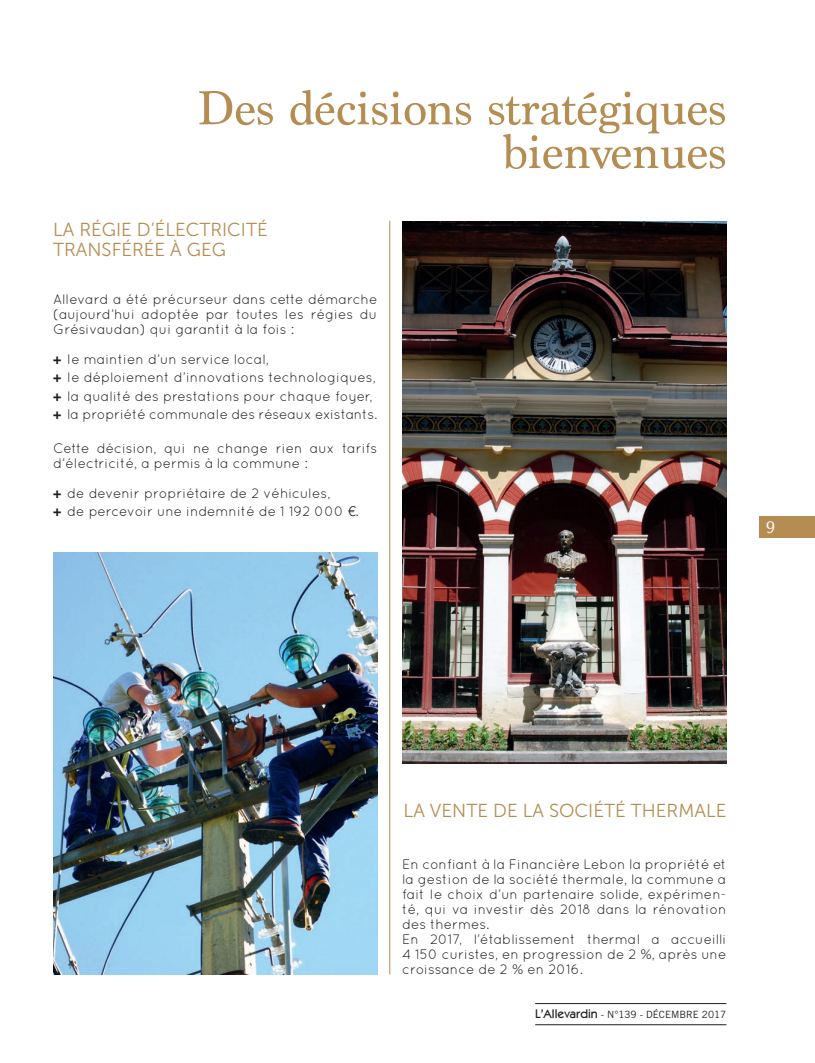
<style>
.page{position:relative;width:815px;height:1063px;background:#fff}
.page>*{position:absolute;margin:0;border:0;box-sizing:border-box;transform-origin:0 0}
.t1{font:50px/43.8px "Marion";color:#b58c51;text-align:right}
.t2{font:18.75px/20px "Museo Sans 300";color:#b58c51}
.t3{font:17.5px "Marion";color:#fff}
.t4{font:13.75px/15px "Quicksand";color:#231f20}
.t5{font:10px "Trade Gothic LT Std";color:#231f20}
.s1{font-family:"Trade Gothic";font-weight:700}
.s2{font-family:"Helvetica Neue";font-weight:300}
.s3{font-family:"Karat";font-weight:500;font-size:12.5px}
</style>
<div class="page">
<hr style="left:535px;top:1003px;width:191px;height:1px;background:#231f20">
<hr style="left:535px;top:1025px;width:191px;height:1px;background:#231f20">
<div style="left:759px;top:516px;width:56px;height:22px;background:#b58c51"></div>
<hr style="left:389px;top:221px;width:1px;height:753px;background:#b58c51">
<img style="left:53px;top:553px;width:324px;height:421px">
<img style="left:402px;top:221px;width:324px;height:543px">
<h1 class="t1" style="left:197px;top:87px;width:531px">Des décisions stratégiques bienvenues</h1>
<h2 class="t2" style="left:53px;top:220px;width:216px">LA RÉGIE D’ÉLECTRICITÉ<br>TRANSFÉRÉE À GEG</h2>
<p class="t4" style="left:53px;top:291px;width:326px;text-align:justify">Allevard a été précurseur dans cette démarche (aujourd’hui adoptée par toutes les régies du Grésivaudan) qui garantit à la fois :</p>
<p class="t4" style="left:53px;top:350px;width:326px;line-height:18.5px"><span class="s1">+</span> le maintien d’un service local,<br><span class="s1">+</span> le déploiement d’innovations technologiques, <span class="s1">+</span> la qualité des prestations pour chaque foyer, <span class="s1">+</span> la propriété communale des réseaux existants.</p>
<p class="t4" style="left:53px;top:440px;width:326px">Cette décision, qui ne change rien aux tarifs d’électricité, a permis à la commune :</p>
<p class="t4" style="left:53px;top:484px;width:307px;line-height:18.5px"><span class="s1">+</span> de devenir propriétaire de 2 véhicules,<br><span class="s1">+</span> de percevoir une indemnité de 1 192 000 <span class="s2">€</span>.</p>
<p class="t3" style="left:766px;top:517px;width:10px">9</p>
<h2 class="t2" style="left:404px;top:801px;width:324px">LA VENTE DE LA SOCIÉTÉ THERMALE</h2>
<p class="t4" style="left:402px;top:857px;width:326px">En confiant à la Financière Lebon la propriété et la gestion de la société thermale, la commune a fait le choix d’un partenaire solide, expérimen&shy;té, qui va investir dès 2018 dans la rénovation des thermes.<br>En 2017, l’établissement thermal a accueilli 4 150 curistes, en progression de 2 %, après une croissance de 2 % en 2016.</p>
<p class="t5" style="left:535px;top:1009px;width:193px"><span class="s3">L’Allevardin</span> - N°139 - DÉCEMBRE 2017</p>
</div>
